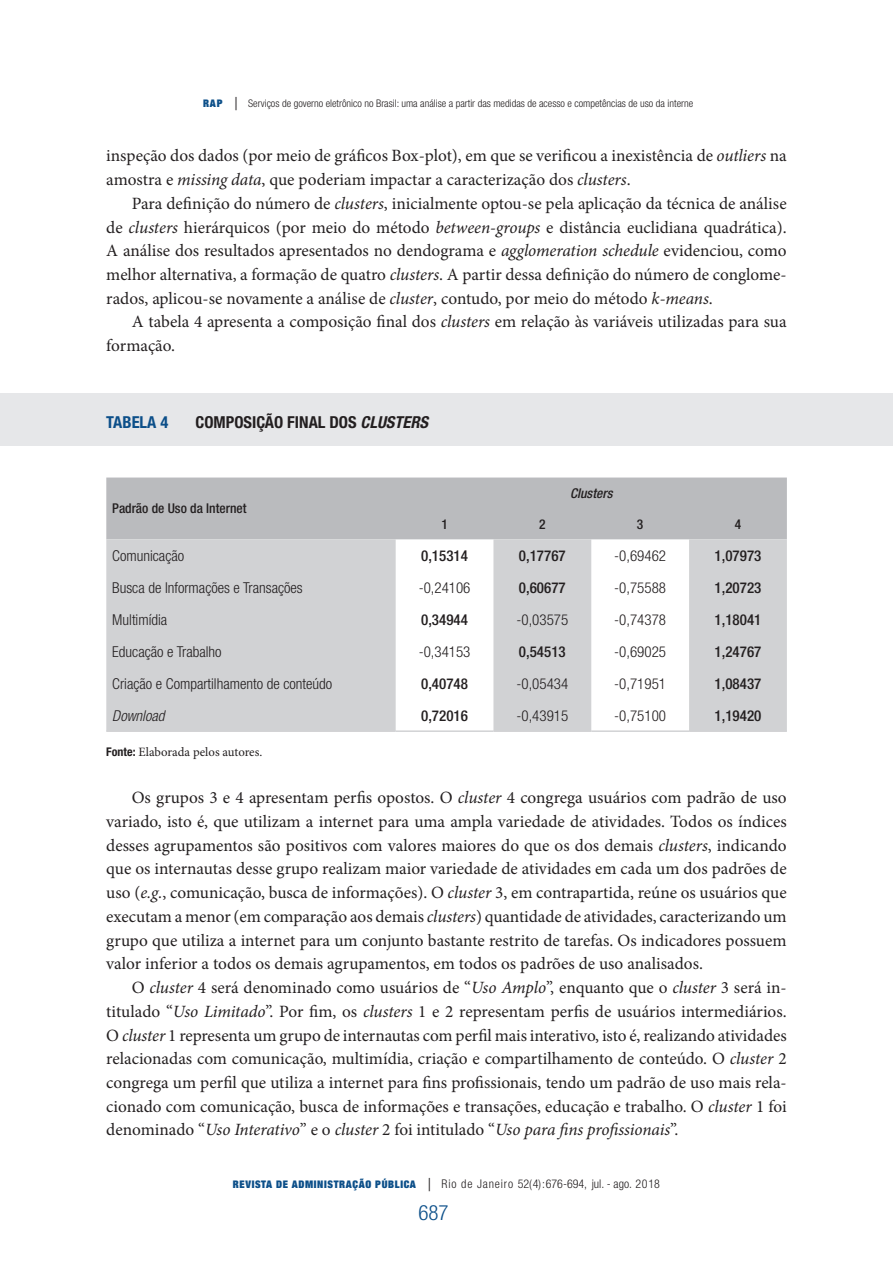
<style>
.page{position:relative;width:893px;height:1263px;background:#fff}
.page>*{position:absolute;margin:0;border:0;box-sizing:border-box;transform-origin:0 0}
.t1{font:300 condensed 21px "Helvetica Neue LT Std";color:#0c4f89}
.t2{font:17.25px/23.7px "Minion Pro";color:#231f20;text-align:justify}
.t3{font:700 condensed 16.5px "Helvetica Neue LT Std";color:#231f20}
.t4{font:700 condensed 16.5px "Helvetica Neue LT Std";color:#0c4f89}
.t5{font:300 condensed 15px "Helvetica Neue LT Std";color:#231f20}
.t6{font:500 condensed 15px "Helvetica Neue LT Std";color:#231f20}
.t7{font:italic 300 condensed 15px "Helvetica Neue LT Std";color:#231f20}
.t8{font:500 condensed 13.5px "Helvetica Neue LT Std";color:#231f20}
.t9{font:italic 500 condensed 13.5px "Helvetica Neue LT Std";color:#231f20}
.t10{font:12.75px "Minion Pro";color:#231f20}
.t11{font:300 condensed 12px "Helvetica Neue LT Std";letter-spacing:.07em;color:#231f20}
.t12{font:300 condensed 10.5px "Helvetica Neue LT Std";color:#231f20}
.s1{font-family:"Helvetica Neue";font-weight:900;font-stretch:expanded;color:#0c4f89}
.s2{font-size:18px}
.s3{font-style:italic}
.s4{font-family:"Helvetica Neue LT Std";font-weight:700;font-stretch:condensed;font-size:12px}
.s5{font-family:"Helvetica Neue";font-weight:900;font-stretch:expanded;font-size:10.5px;color:#0c4f89}
</style>
<div class="page">
<div style="left:0;top:393px;width:892px;height:53px;background:#e6e7e9"></div>
<div style="left:106px;top:477px;width:681px;height:62px;background:#babbbe"></div>
<svg style="left:106px;top:539px;width:681px;height:191px;fill:#d1d2d4"></svg>
<hr style="left:106px;top:730px;width:290px;height:2px;background:#d1d2d4">
<hr style="left:396px;top:730px;width:97px;height:2px;background:#d1d2d4">
<hr style="left:493px;top:730px;width:98px;height:2px;background:#d1d2d4">
<hr style="left:591px;top:730px;width:98px;height:2px;background:#d1d2d4">
<hr style="left:689px;top:730px;width:98px;height:2px;background:#d1d2d4">
<p class="t12" style="left:203px;top:98px;width:492px"><span class="s1">RAP</span> <span class="s2">|</span> Serviços de governo eletrônico no Brasil: uma análise a partir das medidas de acesso e competências de uso da interne</p>
<p class="t2" style="left:106px;top:144px;width:682px">inspeção dos dados (por meio de gráficos Box-plot), em que se verificou a inexistência de <span class="s3">outliers</span> na amostra e <span class="s3">missing data</span>, que poderiam impactar a caracterização dos <span class="s3">clusters</span>.</p>
<p class="t2" style="left:106px;top:192px;width:682px;text-indent:26px">Para definição do número de <span class="s3">clusters</span>, inicialmente optou-se pela aplicação da técnica de análise de <span class="s3">clusters</span> hierárquicos (por meio do método <span class="s3">between-groups</span> e distância euclidiana quadrática).<br>A análise dos resultados apresentados no dendograma e <span class="s3">agglomeration schedule</span> evidenciou, como melhor alternativa, a formação de quatro <span class="s3">clusters</span>. A partir dessa definição do número de conglome&shy;rados, aplicou-se novamente a análise de <span class="s3">cluster</span>, contudo, por meio do método <span class="s3">k-means</span>.</p>
<p class="t2" style="left:106px;top:310px;width:682px;text-indent:26px">A tabela 4 apresenta a composição final dos <span class="s3">clusters</span> em relação às variáveis utilizadas para sua formação.</p>
<p class="t4" style="left:106px;top:412px;width:63px">TABELA 4</p>
<p class="t3" style="left:196px;top:412px;width:234px">COMPOSIÇÃO FINAL DOS <span class="s3">CLUSTERS</span></p>
<p class="t8" style="left:112px;top:500px;width:136px">Padrão de Uso da Internet</p>
<p class="t9" style="left:570px;top:485px;width:44px">Clusters</p>
<p class="t8" style="left:441px;top:516px;width:8px">1</p>
<p class="t8" style="left:539px;top:516px;width:8px">2</p>
<p class="t8" style="left:637px;top:516px;width:8px">3</p>
<p class="t8" style="left:735px;top:516px;width:8px">4</p>
<p class="t5" style="left:112px;top:547px;width:73px">Comunicação</p>
<p class="t6" style="left:421px;top:546px;width:48px">0,15314</p>
<p class="t6" style="left:519px;top:546px;width:48px">0,17767</p>
<p class="t5" style="left:614px;top:547px;width:53px">-0,69462</p>
<p class="t6" style="left:715px;top:546px;width:48px">1,07973</p>
<p class="t5" style="left:112px;top:579px;width:192px">Busca de Informações e Transações</p>
<p class="t5" style="left:419px;top:579px;width:53px">-0,24106</p>
<p class="t6" style="left:519px;top:578px;width:48px">0,60677</p>
<p class="t5" style="left:614px;top:579px;width:53px">-0,75588</p>
<p class="t6" style="left:715px;top:578px;width:48px">1,20723</p>
<p class="t5" style="left:112px;top:611px;width:56px">Multimídia</p>
<p class="t6" style="left:421px;top:610px;width:48px">0,34944</p>
<p class="t5" style="left:516px;top:611px;width:53px">-0,03575</p>
<p class="t5" style="left:614px;top:611px;width:53px">-0,74378</p>
<p class="t6" style="left:715px;top:610px;width:48px">1,18041</p>
<p class="t5" style="left:112px;top:643px;width:111px">Educação e Trabalho</p>
<p class="t5" style="left:419px;top:643px;width:53px">-0,34153</p>
<p class="t6" style="left:519px;top:642px;width:48px">0,54513</p>
<p class="t5" style="left:614px;top:643px;width:53px">-0,69025</p>
<p class="t6" style="left:715px;top:642px;width:48px">1,24767</p>
<p class="t5" style="left:112px;top:675px;width:221px">Criação e Compartilhamento de conteúdo</p>
<p class="t6" style="left:421px;top:674px;width:48px">0,40748</p>
<p class="t5" style="left:516px;top:675px;width:53px">-0,05434</p>
<p class="t5" style="left:614px;top:675px;width:53px">-0,71951</p>
<p class="t6" style="left:715px;top:674px;width:48px">1,08437</p>
<p class="t7" style="left:112px;top:707px;width:54px">Download</p>
<p class="t6" style="left:421px;top:706px;width:48px">0,72016</p>
<p class="t5" style="left:516px;top:707px;width:53px">-0,43915</p>
<p class="t5" style="left:614px;top:707px;width:53px">-0,75100</p>
<p class="t6" style="left:715px;top:706px;width:48px">1,19420</p>
<p class="t10" style="left:106px;top:743px;width:157px"><span class="s4">Fonte:</span> Elaborada pelos autores.</p>
<p class="t2" style="left:106px;top:786px;width:682px;text-indent:26px">Os grupos 3 e 4 apresentam perfis opostos. O <span class="s3">cluster</span> 4 congrega usuários com padrão de uso variado, isto é, que utilizam a internet para uma ampla variedade de atividades. Todos os índices desses agrupamentos são positivos com valores maiores do que os dos demais <span class="s3">clusters</span>, indicando que os internautas desse grupo realizam maior variedade de atividades em cada um dos padrões de uso (<span class="s3">e.g.</span>, comunicação, busca de informações). O <span class="s3">cluster</span> 3, em contrapartida, reúne os usuários que executam a menor (em comparação aos demais <span class="s3">clusters</span>) quantidade de atividades, caracterizando um grupo que utiliza a internet para um conjunto bastante restrito de tarefas. Os indicadores possuem valor inferior a todos os demais agrupamentos, em todos os padrões de uso analisados.</p>
<p class="t2" style="left:106px;top:976px;width:682px;text-indent:26px">O <span class="s3">cluster</span> 4 será denominado como usuários de “<span class="s3">Uso Amplo</span>”, enquanto que o <span class="s3">cluster</span> 3 será in&shy;titulado “<span class="s3">Uso Limitado</span>”. Por fim, os <span class="s3">clusters</span> 1 e 2 representam perfis de usuários intermediários.<br>O <span class="s3">cluster</span> 1 representa um grupo de internautas com perfil mais interativo, isto é, realizando atividades relacionadas com comunicação, multimídia, criação e compartilhamento de conteúdo. O <span class="s3">cluster</span> 2 congrega um perfil que utiliza a internet para fins profissionais, tendo um padrão de uso mais rela&shy;cionado com comunicação, busca de informações e transações, educação e trabalho. O <span class="s3">cluster</span> 1 foi denominado “<span class="s3">Uso Interativo</span>” e o <span class="s3">cluster</span> 2 foi intitulado “<span class="s3">Uso para fins profissionais</span>”.</p>
<p class="t11" style="left:233px;top:1176px;width:429px"><span class="s5">REVISTA DE ADMINISTRAÇÃO PÚBLICA</span> <span class="s2">|</span> Rio de Janeiro 52(4):676-694, jul. - ago. 2018</p>
<p class="t1" style="left:418px;top:1200px;width:32px">687</p>
</div>
